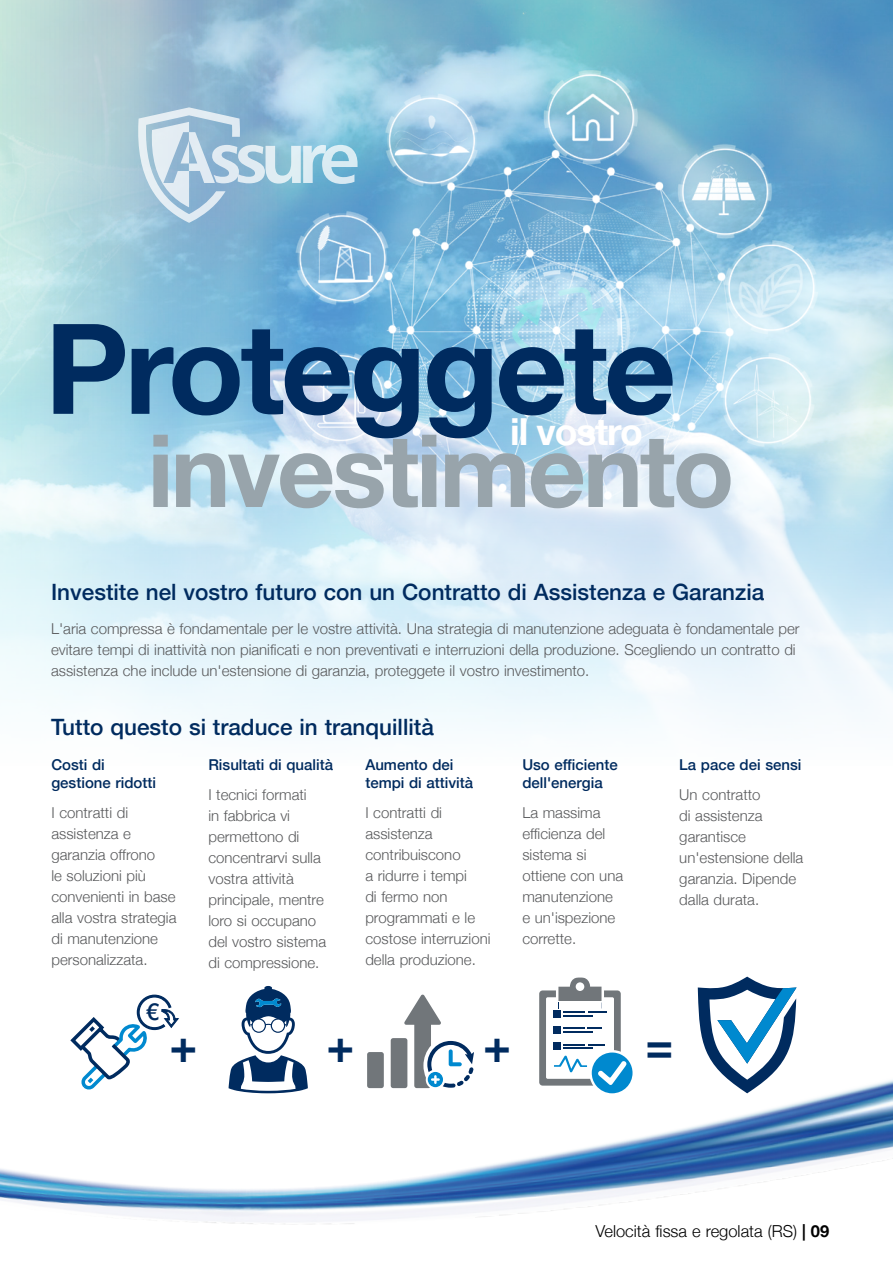
<style>
.page{position:relative;width:893px;height:1263px;background:#fff}
.page>*{position:absolute;margin:0;border:0;box-sizing:border-box;transform-origin:0 0}
.t1{font:700 125.55px "Helvetica Neue";letter-spacing:-.03em;color:#002b5f}
.t2{font:700 101.25px "Helvetica Neue";letter-spacing:-.03em;color:#98a4ab}
.t3{font:700 46.5px "Helvetica Neue";color:#002b5f}
.t4{font:700 37.35px "Helvetica Neue";letter-spacing:-.03em;color:#fff}
.t5{font:500 23.55px "Helvetica Neue";color:#002b5f}
.t6{font:500 22.5px "Helvetica Neue";color:#002b5f}
.t7{font:300 16.5px "Helvetica Neue";color:#000}
.t8{font:300 15px/21px "Helvetica Neue";color:#58595b}
.t9{font:500 15px/18px "Helvetica Neue";color:#002b5f}
.s1{font-weight:700}
</style>
<div class="page">
<img style="left:276px;top:0;width:617px;height:734px">
<img style="left:0;top:0;width:276px;height:731px">
<img style="left:0;top:1075px;width:893px;height:149px">
<svg style="left:137px;top:107px;width:221px;height:116px;background:#a0c6dd"></svg>
<svg style="left:229px;top:986px;width:79px;height:107px"></svg>
<svg style="left:539px;top:977px;width:93px;height:116px"></svg>
<div style="left:367px;top:1052px;width:17px;height:36px;background:#71767a;border-radius:3px"></div>
<div style="left:391px;top:1038px;width:16px;height:50px;background:#71767a;border-radius:3px"></div>
<svg style="left:404px;top:994px;width:70px;height:94px"></svg>
<svg style="left:68px;top:994px;width:112px;height:97px"></svg>
<svg style="left:698px;top:977px;width:99px;height:116px"></svg>
<h1 class="t1" style="left:45px;top:271px;width:633px">Proteggete</h1>
<h2 class="t2" style="left:148px;top:391px;width:588px">investimento</h2>
<h3 class="t4" style="left:510px;top:402px;width:134px">il vostro</h3>
<h3 class="t6" style="left:51px;top:574px;width:715px">Investite nel vostro futuro con un Contratto di Assistenza e Garanzia</h3>
<p class="t8" style="left:51px;top:617px;width:750px">L'aria compressa è fondamentale per le vostre attività. Una strategia di manutenzione adeguata è fondamentale per evitare tempi di inattività non pianificati e non preventivati e interruzioni della produzione. Scegliendo un contratto di assistenza che include un'estensione di garanzia, proteggete il vostro investimento.</p>
<h3 class="t6" style="left:51px;top:709px;width:384px">Tutto questo si traduce in tranquillità</h3>
<p class="t9" style="left:51px;top:754px;width:106px">Costi di gestione ridotti</p>
<p class="t8" style="left:51px;top:801px;width:127px">I contratti di assistenza e garanzia offrono<br>le soluzioni più convenienti in base alla vostra strategia di manutenzione personalizzata.</p>
<p class="t9" style="left:208px;top:754px;width:126px">Risultati di qualità</p>
<p class="t8" style="left:208px;top:783px;width:119px">I tecnici formati<br>in fabbrica vi permettono di concentrarvi sulla vostra attività principale, mentre loro si occupano del vostro sistema di compressione.</p>
<p class="t9" style="left:365px;top:754px;width:109px">Aumento dei tempi di attività</p>
<p class="t8" style="left:365px;top:801px;width:127px">I contratti di assistenza contribuiscono<br>a ridurre i tempi<br>di fermo non programmati e le costose interruzioni della produzione.</p>
<p class="t9" style="left:522px;top:754px;width:97px">Uso efficiente dell'energia</p>
<p class="t8" style="left:522px;top:801px;width:102px">La massima efficienza del sistema si ottiene con una manutenzione e un'ispezione corrette.</p>
<p class="t9" style="left:679px;top:754px;width:124px">La pace dei sensi</p>
<p class="t8" style="left:679px;top:783px;width:126px">Un contratto<br>di assistenza garantisce un'estensione della garanzia. Dipende dalla durata.</p>
<h3 class="t5" style="left:146px;top:993px;width:15px">€</h3>
<h3 class="t3" style="left:169px;top:1009px;width:29px">+</h3>
<h3 class="t3" style="left:326px;top:1009px;width:29px">+</h3>
<h3 class="t3" style="left:483px;top:1009px;width:29px">+</h3>
<h3 class="t3" style="left:646px;top:1009px;width:29px">=</h3>
<p class="t7" style="left:596px;top:1217px;width:235px">Velocità fissa e regolata (RS) <span class="s1">| 09</span></p>
</div>
